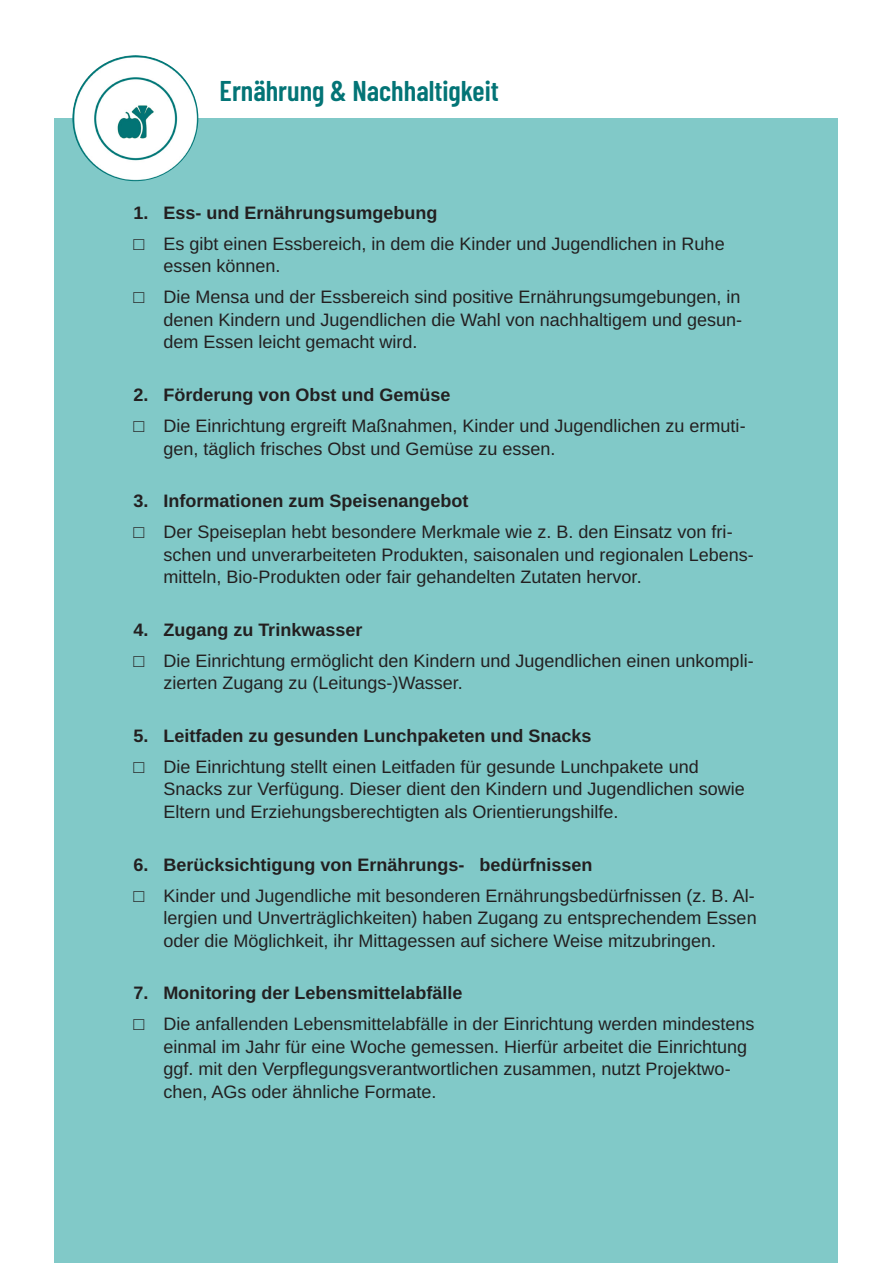
<style>
.page{position:relative;width:893px;height:1263px;background:#fff}
.page>*{position:absolute;margin:0;border:0;box-sizing:border-box;transform-origin:0 0}
.t1{font:600 28.5px "Barlow Condensed";color:#037476}
.t2{font:18px/22.5px "Arimo";color:#231f20}
.t3{font:700 18px "Arimo";color:#231f20}
</style>
<div class="page">
<div style="left:54px;top:118px;width:784px;height:1145px;background:#81c9c8"></div>
<img style="left:72px;top:55px;width:126px;height:126px;border-radius:63px">
<p class="t1" style="left:220px;top:70px;width:281px">Ernährung &amp; Nachhaltigkeit</p>
<p class="t3" style="left:134px;top:200px;width:305px">1. Ess- und Ernährungsumgebung</p>
<p class="t2" style="left:163px;top:233px;width:563px;text-indent:-30px">□ Es gibt einen Essbereich, in dem die Kinder und Jugendlichen in Ruhe essen können.</p>
<p class="t2" style="left:163px;top:286px;width:580px;text-align:justify;text-indent:-30px">□ Die Mensa und der Essbereich sind positive Ernährungsumgebungen, in denen Kindern und Jugendlichen die Wahl von nachhaltigem und gesun&shy;dem Essen leicht gemacht wird.</p>
<p class="t3" style="left:134px;top:382px;width:318px">2. Förderung von Obst und Gemüse</p>
<p class="t2" style="left:163px;top:415px;width:584px;text-indent:-30px">□ Die Einrichtung ergreift Maßnahmen, Kinder und Jugendlichen zu ermuti&shy;gen, täglich frisches Obst und Gemüse zu essen.</p>
<p class="t3" style="left:134px;top:488px;width:336px">3. Informationen zum Speisenangebot</p>
<p class="t2" style="left:163px;top:521px;width:592px;text-indent:-30px">□ Der Speiseplan hebt besondere Merkmale wie z. B. den Einsatz von fri&shy;schen und unverarbeiteten Produkten, saisonalen und regionalen Lebens&shy;mitteln, Bio-Produkten oder fair gehandelten Zutaten hervor.</p>
<p class="t3" style="left:134px;top:617px;width:230px">4. Zugang zu Trinkwasser</p>
<p class="t2" style="left:163px;top:650px;width:592px;text-indent:-30px">□ Die Einrichtung ermöglicht den Kindern und Jugendlichen einen unkompli&shy;zierten Zugang zu (Leitungs-)Wasser.</p>
<p class="t3" style="left:134px;top:723px;width:459px">5. Leitfaden zu gesunden Lunchpaketen und Snacks</p>
<p class="t2" style="left:163px;top:756px;width:583px;text-indent:-30px">□ Die Einrichtung stellt einen Leitfaden für gesunde Lunchpakete und<br>Snacks zur Verfügung. Dieser dient den Kindern und Jugendlichen sowie<br>Eltern und Erziehungsberechtigten als Orientierungshilfe.</p>
<p class="t3" style="left:134px;top:852px;width:460px">6. Berücksichtigung von Ernährungs- bedürfnissen</p>
<p class="t2" style="left:163px;top:884px;width:595px;text-align:justify;text-indent:-30px">□ Kinder und Jugendliche mit besonderen Ernährungsbedürfnissen (z. B. Al&shy;lergien und Unverträglichkeiten) haben Zugang zu entsprechendem Essen oder die Möglichkeit, ihr Mittagessen auf sichere Weise mitzubringen.</p>
<p class="t3" style="left:134px;top:980px;width:330px">7. Monitoring der Lebensmittelabfälle</p>
<p class="t2" style="left:163px;top:1013px;width:593px;text-indent:-30px">□ Die anfallenden Lebensmittelabfälle in der Einrichtung werden mindestens einmal im Jahr für eine Woche gemessen. Hierfür arbeitet die Einrichtung ggf. mit den Verpflegungsverantwortlichen zusammen, nutzt Projektwo&shy;chen, AGs oder ähnliche Formate.</p>
</div>
